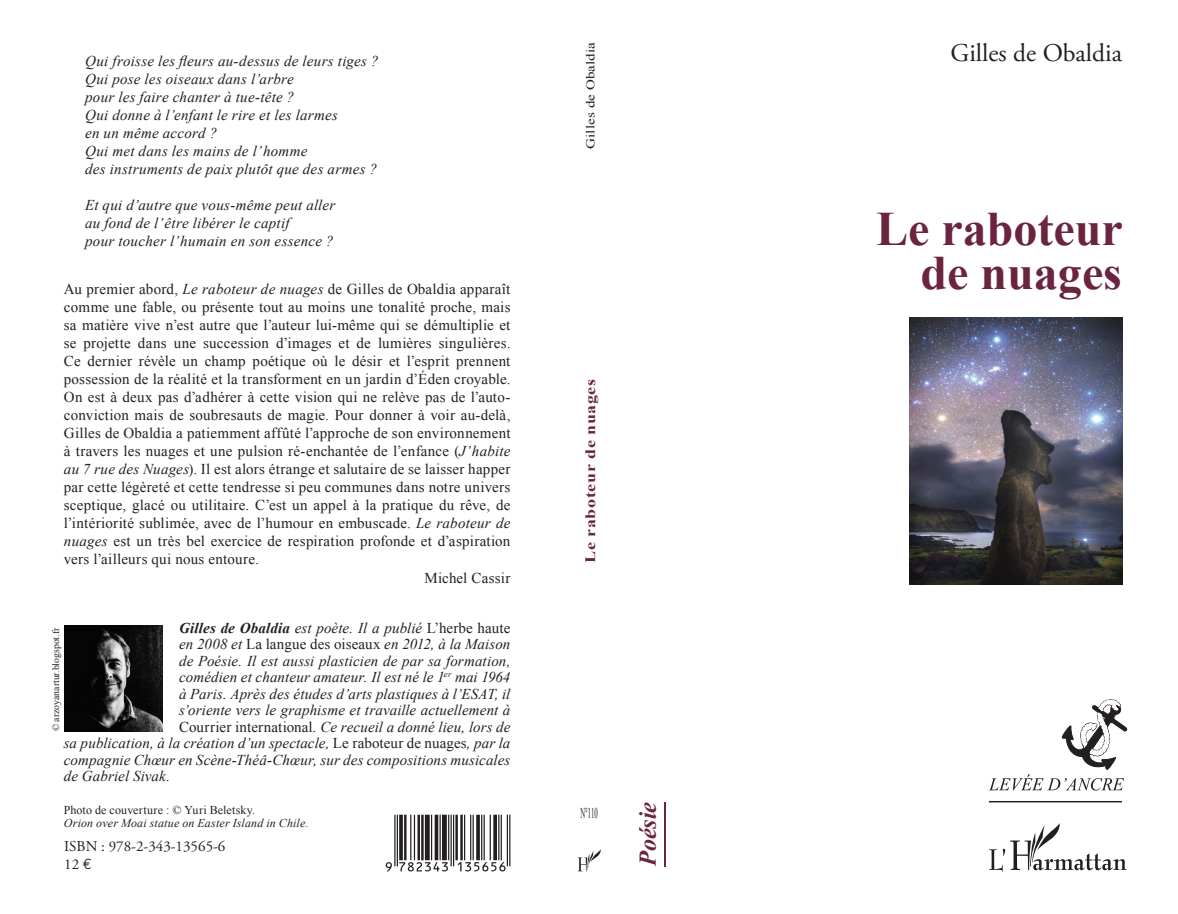
<style>
.page{position:relative;width:1178px;height:914px;background:#fff}
.page>*{position:absolute;margin:0;border:0;box-sizing:border-box;transform-origin:0 0}
.t1{font:700 48px/43.5px "Times New Roman";color:#6b243f;text-align:right}
.t2{font:25.5px "Adobe Garamond Pro";color:#231f20}
.t3{font:italic 700 24px "Times New Roman";color:#6b243f}
.t4{font:15px/18px "Times New Roman";letter-spacing:.015em;color:#231f20;text-align:justify}
.t5{font:italic 15px/18px "Times New Roman";letter-spacing:.01em;color:#231f20}
.t6{font:15px/18px "Adobe Garamond Pro";color:#231f20}
.t7{font:15px "Times New Roman";letter-spacing:.015em;color:#231f20;scale:.45 1}
.t8{font:700 14.4px "Times New Roman";letter-spacing:.035em;color:#6b243f;scale:1.25 1}
.t9{font:italic 12px/12.8px "Times New Roman";letter-spacing:.01em;color:#231f20}
.t10{font:12px "Times New Roman";letter-spacing:.01em;color:#231f20;scale:1.25 1}
.t11{font:9.75px "Times New Roman";color:#231f20}
.s1{font-style:italic}
.s2{font-weight:700}
.s3{font-style:normal}
.s4{font-family:"Euro Mono Std"}
</style>
<div class="page">
<svg style="left:577px;top:849px;width:24px;height:22px"></svg>
<hr style="left:664px;top:802px;width:2px;height:64px;background:#6b243f">
<img style="left:910px;top:317px;width:213px;height:267px">
<img style="left:64px;top:625px;width:99px;height:106px">
<svg style="left:386px;top:814px;width:124px;height:57px"></svg>
<svg style="left:989px;top:699px;width:137px;height:91px"></svg>
<hr style="left:988px;top:801px;width:133px;height:1px;background:#231f20">
<svg style="left:989px;top:823px;width:137px;height:48px"></svg>
<p class="t10" style="left:582px;top:149px;width:87px;rotate:-90deg">Gilles de Obaldia</p>
<p class="t5" style="left:85px;top:51px;width:295px">Qui froisse les fleurs au-dessus de leurs tiges ?<br>Qui pose les oiseaux dans l’arbre<br>pour les faire chanter à tue-tête ?<br>Qui donne à l’enfant le rire et les larmes<br>en un même accord ?<br>Qui met dans les mains de l’homme<br>des instruments de paix plutôt que des armes ?</p>
<p class="t5" style="left:85px;top:195px;width:252px">Et qui d’autre que vous-même peut aller au fond de l’être libérer le captif<br>pour toucher l’humain en son essence ?</p>
<p class="t4" style="left:64px;top:279px;width:448px">Au premier abord, <span class="s1">Le raboteur de nuages</span> de Gilles de Obaldia apparaît comme une fable, ou présente tout au moins une tonalité proche, mais sa matière vive n’est autre que l’auteur lui-même qui se démultiplie et se projette dans une succession d’images et de lumières singulières.<br>Ce dernier révèle un champ poétique où le désir et l’esprit prennent possession de la réalité et la transforment en un jardin d’Éden croyable.<br>On est à deux pas d’adhérer à cette vision qui ne relève pas de l’auto&shy;conviction mais de soubresauts de magie. Pour donner à voir au-delà, Gilles de Obaldia a patiemment affûté l’approche de son environnement à travers les nuages et une pulsion ré-enchantée de l’enfance (<span class="s1">J’habite au 7 rue des Nuages</span>). Il est alors étrange et salutaire de se laisser happer par cette légèreté et cette tendresse si peu communes dans notre univers sceptique, glacé ou utilitaire. C’est un appel à la pratique du rêve, de l’intériorité sublimée, avec de l’humour en embuscade. <span class="s1">Le raboteur de nuages</span> est un très bel exercice de respiration profonde et d’aspiration vers l’ailleurs qui nous entoure.</p>
<p class="t4" style="left:424px;top:569px;width:88px">Michel Cassir</p>
<p class="t5" style="left:179px;top:618px;width:333px"><span class="s2">Gilles de Obaldia</span> est poète. Il a publié <span class="s3">L’herbe haute</span></p>
<p class="t5" style="left:179px;top:635px;width:333px">en 2008 et <span class="s3">La langue des oiseaux</span> en 2012, à la Maison</p>
<p class="t5" style="left:179px;top:651px;width:333px">de Poésie. Il est aussi plasticien de par sa formation,</p>
<p class="t5" style="left:179px;top:668px;width:333px">comédien et chanteur amateur. Il est né le 1<sup>er</sup> mai 1964</p>
<p class="t5" style="left:179px;top:684px;width:333px">à Paris. Après des études d’arts plastiques à l’ESAT, il</p>
<p class="t5" style="left:179px;top:701px;width:333px">s’oriente vers le graphisme et travaille actuellement à</p>
<p class="t5" style="left:179px;top:717px;width:333px"><span class="s3">Courrier international</span>. Ce recueil a donné lieu, lors de</p>
<p class="t5" style="left:64px;top:734px;width:448px">sa publication, à la création d’un spectacle, <span class="s3">Le raboteur de nuages</span>, par la</p>
<p class="t5" style="left:64px;top:750px;width:448px">compagnie Chœur en Scène-Théâ-Chœur, sur des compositions musicales</p>
<p class="t5" style="left:64px;top:767px;width:108px">de Gabriel Sivak.</p>
<p class="t9" style="left:64px;top:803px;width:246px"><span class="s3">Photo de couverture : © Yuri Beletsky.<br></span>Orion over Moai statue on Easter Island in Chile<span class="s3">.</span></p>
<p class="t7" style="left:580px;top:802px;width:40px">N°110</p>
<p class="t8" style="left:580px;top:563px;width:149px;rotate:-90deg">Le raboteur de nuages</p>
<p class="t11" style="left:49px;top:731px;width:105px;rotate:-90deg">© arzoyanartur.blogspot.fr</p>
<p class="t6" style="left:64px;top:838px;width:163px">ISBN : 978-2-343-13565-6<br>12 <span class="s4">€</span></p>
<h3 class="t3" style="left:631px;top:866px;width:65px;rotate:-90deg">Poésie</h3>
<h2 class="t2" style="left:950px;top:38px;width:173px">Gilles de Obaldia</h2>
<h1 class="t1" style="left:876px;top:206px;width:248px">Le raboteur de nuages</h1>
</div>
